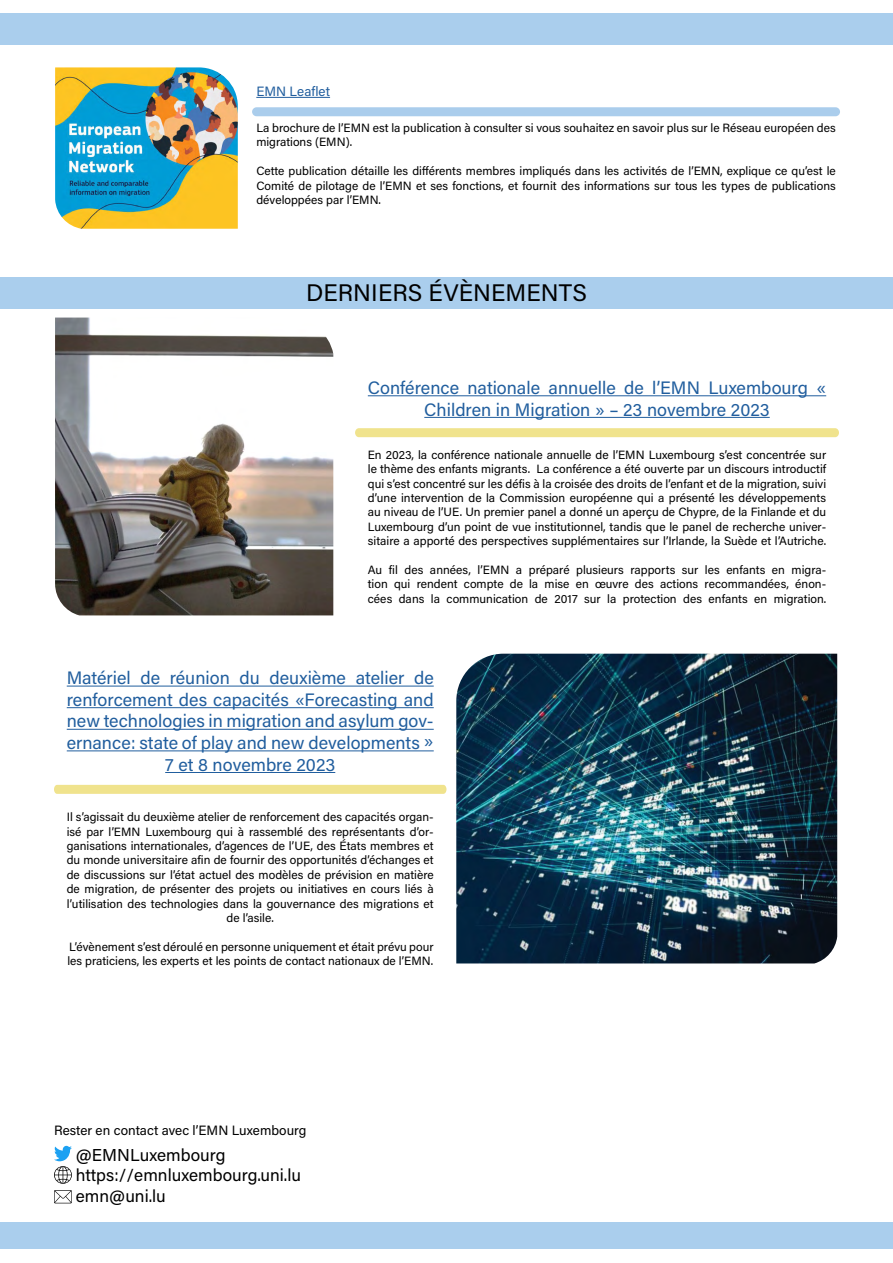
<style>
.page{position:relative;width:893px;height:1263px;background:#fff}
.page>*{position:absolute;margin:0;border:0;box-sizing:border-box;transform-origin:0 0}
.t1{font:24px "Acumin Variable Concept";letter-spacing:.005em;color:#000}
.t2{font:18px/21.6px "Acumin Variable Concept";color:#215e9e;text-align:center}
.t3{font:17.25px/20.7px "Acumin Variable Concept";color:#000}
.t4{font:13.5px "Acumin Variable Concept";color:#000101}
.t5{font:13.5px "Acumin Variable Concept";color:#215e9e}
.t6{font:12px/14.4px "Acumin Variable Concept";color:#000;text-align:justify}
</style>
<div class="page">
<svg style="left:54px;top:1146px;width:18px;height:38px"></svg>
<svg style="left:54px;top:1190px;width:18px;height:13px"></svg>
<div style="left:0;top:13px;width:893px;height:32px;background:#aaceed"></div>
<div style="left:0;top:1222px;width:893px;height:27px;background:#aaceed"></div>
<hr style="left:368px;top:395px;width:458px;height:1px;background:#215e9e">
<hr style="left:424px;top:417px;width:346px;height:1px;background:#215e9e">
<hr style="left:67px;top:686px;width:367px;height:1px;background:#215e9e">
<hr style="left:67px;top:707px;width:367px;height:1px;background:#215e9e">
<hr style="left:67px;top:729px;width:367px;height:1px;background:#215e9e">
<hr style="left:67px;top:750px;width:367px;height:1px;background:#215e9e">
<hr style="left:165px;top:772px;width:170px;height:1px;background:#215e9e">
<img style="left:456px;top:654px;width:381px;height:309px">
<div style="left:355px;top:428px;width:484px;height:9px;background:#f0e38d;border-radius:4px"></div>
<svg style="left:54px;top:785px;width:392px;height:9px;background:#f0e38f"></svg>
<div style="left:0;top:277px;width:893px;height:32px;background:#aaceed"></div>
<hr style="left:256px;top:97px;width:74px;height:1px;background:#215e9e">
<div style="left:252px;top:107px;width:588px;height:9px;background:#aacdec;border-radius:4px"></div>
<img style="left:55px;top:67px;width:183px;height:162px">
<img style="left:55px;top:318px;width:278px;height:297px">
<p class="t5" style="left:256px;top:82px;width:75px">EMN Leaflet</p>
<p class="t6" style="left:256px;top:120px;width:581px">La brochure de l’EMN est la publication à consulter si vous souhaitez en savoir plus sur le Réseau européen des migrations (EMN).</p>
<p class="t6" style="left:256px;top:163px;width:581px">Cette publication détaille les différents membres impliqués dans les activités de l’EMN, explique ce qu’est le Comité de pilotage de l’EMN et ses fonctions, et fournit des informations sur tous les types de publications développées par l’EMN.</p>
<h1 class="t1" style="left:306px;top:277px;width:282px">DERNIERS ÉVÈNEMENTS</h1>
<h2 class="t2" style="left:368px;top:376px;width:460px">Conférence nationale annuelle de l’EMN Luxembourg «<br>Children in Migration » – 23 novembre 2023</h2>
<p class="t6" style="left:368px;top:447px;width:460px">En 2023, la conférence nationale annuelle de l’EMN Luxembourg s’est concentrée sur le thème des enfants migrants. La conférence a été ouverte par un discours introductif qui s’est concentré sur les défis à la croisée des droits de l’enfant et de la migration, suivi d’une intervention de la Commission européenne qui a présenté les développements au niveau de l’UE. Un premier panel a donné un aperçu de Chypre, de la Finlande et du Luxembourg d’un point de vue institutionnel, tandis que le panel de recherche univer&shy;sitaire a apporté des perspectives supplémentaires sur l’Irlande, la Suède et l’Autriche.</p>
<p class="t6" style="left:368px;top:562px;width:460px">Au fil des années, l’EMN a préparé plusieurs rapports sur les enfants en migra&shy;tion qui rendent compte de la mise en œuvre des actions recommandées, énon&shy;cées dans la communication de 2017 sur la protection des enfants en migration.</p>
<h2 class="t2" style="left:67px;top:666px;width:369px">Matériel de réunion du deuxième atelier de renforcement des capacités «Forecasting and new technologies in migration and asylum gov&shy;ernance: state of play and new developments » 7 et 8 novembre 2023</h2>
<p class="t6" style="left:67px;top:809px;width:368px;text-align:center">Il s’agissait du deuxième atelier de renforcement des capacités organ&shy;isé par l’EMN Luxembourg qui à rassemblé des représentants d’or&shy;ganisations internationales, d’agences de l’UE, des États membres et du monde universitaire afin de fournir des opportunités d’échanges et de discussions sur l’état actuel des modèles de prévision en matière de migration, de présenter des projets ou initiatives en cours liés à l’utilisation des technologies dans la gouvernance des migrations et de l’asile.</p>
<p class="t6" style="left:67px;top:939px;width:368px">L’évènement s’est déroulé en personne uniquement et était prévu pour les praticiens, les experts et les points de contact nationaux de l’EMN.</p>
<p class="t4" style="left:54px;top:1121px;width:254px">Rester en contact avec l’EMN Luxembourg</p>
<h3 class="t3" style="left:76px;top:1143px;width:227px">@EMNLuxembourg https://emnluxembourg.uni.lu emn@uni.lu</h3>
</div>
